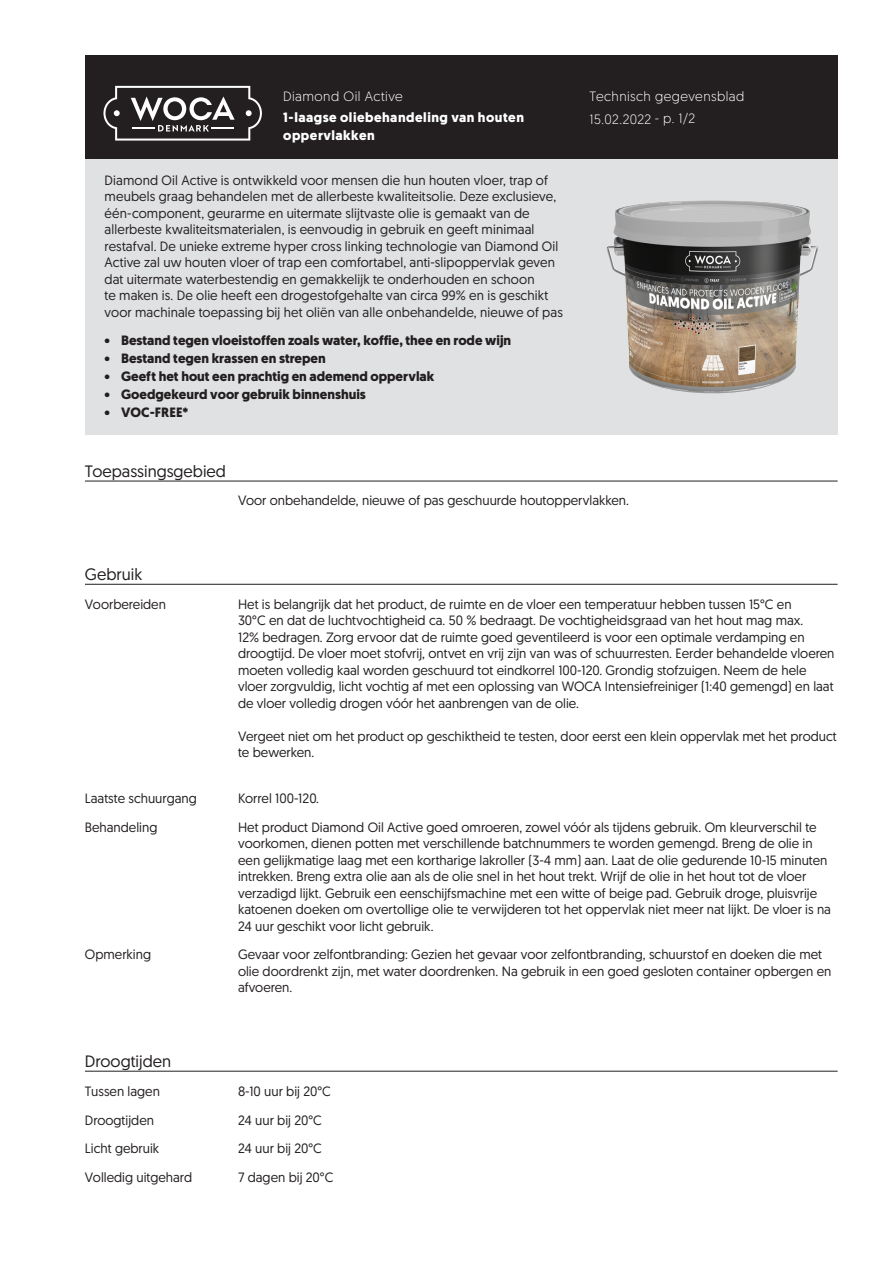
<style>
.page{position:relative;width:893px;height:1263px;background:#fff}
.page>*{position:absolute;margin:0;border:0;box-sizing:border-box;transform-origin:0 0}
.skyBodyHdn{font:16.5px "Geomanist";color:#231f20}
.skyBodyTxt{font:13.5px/16.5px "Geomanist";color:#231f20}
.skyRegularTxtBodytex{font:13.5px/16.5px "Geomanist";letter-spacing:.01em;color:#231f20}
.skyBulletBodytext{font:700 13.5px "Geomanist";color:#231f20}
.skyBodyCap{font:13.5px "Geomanist";color:#231f20}
.skyWhiteHdnBodytext{font:300 13.5px "Geomanist";letter-spacing:.03em;color:#fff}
.skyWhiteBoldHdnBodyt{font:700 13.5px/18px "Geomanist";letter-spacing:.04em;color:#fff}
</style>
<div class="page">
<div style="left:85px;top:159px;width:753px;height:276px;background:#e0e1e3"></div>
<div style="left:85px;top:55px;width:753px;height:104px;background:#231f20"></div>
<hr style="left:85px;top:481px;width:753px;height:1px;background:#231f20">
<hr style="left:85px;top:584px;width:753px;height:1px;background:#231f20">
<hr style="left:85px;top:1071px;width:753px;height:1px;background:#231f20">
<img style="left:607px;top:200px;width:211px;height:193px">
<svg style="left:103px;top:86px;width:159px;height:55px"></svg>
<p class="skyWhiteHdnBodytext" style="left:283px;top:87px;width:121px">Diamond Oil Active</p>
<p class="skyWhiteBoldHdnBodyt" style="left:283px;top:108px;width:242px">1-laagse oliebehandeling van houten oppervlakken</p>
<p class="skyRegularTxtBodytex" style="left:105px;top:171px;width:460px">Diamond Oil Active is ontwikkeld voor mensen die hun houten vloer, trap of meubels graag behandelen met de allerbeste kwaliteitsolie. Deze exclusieve, één-component, geurarme en uitermate slijtvaste olie is gemaakt van de allerbeste kwaliteitsmaterialen, is eenvoudig in gebruik en geeft minimaal restafval. De unieke extreme hyper cross linking technologie van Diamond Oil Active zal uw houten vloer of trap een comfortabel, anti-slipoppervlak geven dat uitermate waterbestendig en gemakkelijk te onderhouden en schoon<br>te maken is. De olie heeft een drogestofgehalte van circa 99% en is geschikt voor machinale toepassing bij het oliën van alle onbehandelde, nieuwe of pas</p>
<p class="skyBulletBodytext" style="left:105px;top:332px;width:408px">• Bestand tegen vloeistoffen zoals water, koffie, thee en rode wijn</p>
<p class="skyBulletBodytext" style="left:105px;top:350px;width:223px">• Bestand tegen krassen en strepen</p>
<p class="skyBulletBodytext" style="left:105px;top:368px;width:331px">• Geeft het hout een prachtig en ademend oppervlak</p>
<p class="skyBulletBodytext" style="left:105px;top:386px;width:263px">• Goedgekeurd voor gebruik binnenshuis</p>
<p class="skyBulletBodytext" style="left:105px;top:404px;width:85px">• VOC-FREE*</p>
<p class="skyBodyHdn" style="left:85px;top:460px;width:143px">Toepassingsgebied</p>
<p class="skyWhiteHdnBodytext" style="left:590px;top:87px;width:156px">Technisch gegevensblad</p>
<p class="skyWhiteHdnBodytext" style="left:590px;top:110px;width:107px">15.02.2022 - p. 1/2</p>
<p class="skyBodyTxt" style="left:238px;top:492px;width:392px">Voor onbehandelde, nieuwe of pas geschuurde houtoppervlakken.</p>
<p class="skyBodyHdn" style="left:85px;top:563px;width:59px">Gebruik</p>
<p class="skyBodyCap" style="left:85px;top:595px;width:83px">Voorbereiden</p>
<p class="skyBodyTxt" style="left:238px;top:595px;width:598px">Het is belangrijk dat het product, de ruimte en de vloer een temperatuur hebben tussen 15°C en<br>30°C en dat de luchtvochtigheid ca. 50 % bedraagt. De vochtigheidsgraad van het hout mag max.<br>12% bedragen. Zorg ervoor dat de ruimte goed geventileerd is voor een optimale verdamping en droogtijd. De vloer moet stofvrij, ontvet en vrij zijn van was of schuurresten. Eerder behandelde vloeren moeten volledig kaal worden geschuurd tot eindkorrel 100-120. Grondig stofzuigen. Neem de hele vloer zorgvuldig, licht vochtig af met een oplossing van WOCA Intensiefreiniger (1:40 gemengd) en laat de vloer volledig drogen vóór het aanbrengen van de olie.</p>
<p class="skyBodyTxt" style="left:238px;top:727px;width:600px">Vergeet niet om het product op geschiktheid te testen, door eerst een klein oppervlak met het product te bewerken.</p>
<p class="skyBodyCap" style="left:85px;top:789px;width:113px">Laatste schuurgang</p>
<p class="skyBodyTxt" style="left:238px;top:789px;width:83px">Korrel 100-120.</p>
<p class="skyBodyCap" style="left:85px;top:818px;width:74px">Behandeling</p>
<p class="skyBodyTxt" style="left:238px;top:818px;width:594px">Het product Diamond Oil Active goed omroeren, zowel vóór als tijdens gebruik. Om kleurverschil te voorkomen, dienen potten met verschillende batchnummers te worden gemengd. Breng de olie in een gelijkmatige laag met een kortharige lakroller (3-4 mm) aan. Laat de olie gedurende 10-15 minuten intrekken. Breng extra olie aan als de olie snel in het hout trekt. Wrijf de olie in het hout tot de vloer verzadigd lijkt. Gebruik een eenschijfsmachine met een witte of beige pad. Gebruik droge, pluisvrije katoenen doeken om overtollige olie te verwijderen tot het oppervlak niet meer nat lijkt. De vloer is na 24 uur geschikt voor licht gebruik.</p>
<p class="skyBodyCap" style="left:85px;top:946px;width:68px">Opmerking</p>
<p class="skyBodyTxt" style="left:238px;top:946px;width:595px">Gevaar voor zelfontbranding: Gezien het gevaar voor zelfontbranding, schuurstof en doeken die met olie doordrenkt zijn, met water doordrenken. Na gebruik in een goed gesloten container opbergen en afvoeren.</p>
<p class="skyBodyHdn" style="left:85px;top:1050px;width:88px">Droogtijden</p>
<p class="skyBodyCap" style="left:85px;top:1082px;width:77px">Tussen lagen</p>
<p class="skyBodyTxt" style="left:238px;top:1082px;width:94px">8-10 uur bij 20°C</p>
<p class="skyBodyCap" style="left:85px;top:1111px;width:71px">Droogtijden</p>
<p class="skyBodyTxt" style="left:238px;top:1111px;width:85px">24 uur bij 20°C</p>
<p class="skyBodyCap" style="left:85px;top:1140px;width:76px">Licht gebruik</p>
<p class="skyBodyTxt" style="left:238px;top:1140px;width:85px">24 uur bij 20°C</p>
<p class="skyBodyCap" style="left:85px;top:1169px;width:109px">Volledig uitgehard</p>
<p class="skyBodyTxt" style="left:238px;top:1169px;width:97px">7 dagen bij 20°C</p>
</div>
